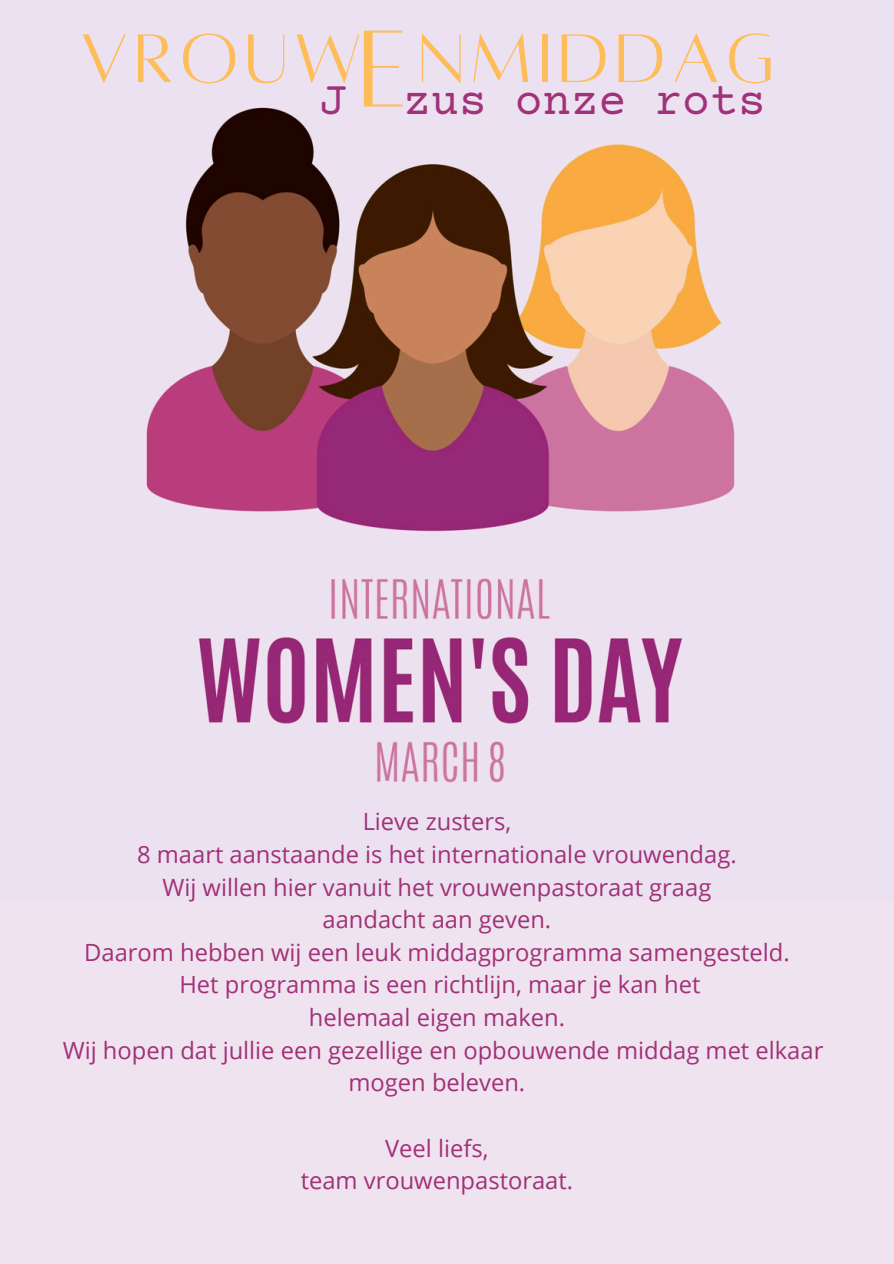
<style>
.page{position:relative;width:894px;height:1264px;background:#fff}
.page>*{position:absolute;margin:0;border:0;box-sizing:border-box;transform-origin:0 0}
.t1{font:120.6px "Alta regular";color:#ffbd59}
.t2{font:75.75px "Alta regular";letter-spacing:.08em;color:#ffbd59}
.t3{font:46.5px "Courier Prime";color:#a13178}
.t4{font:23.7px/32.7px "Open Sans";color:#a13178;text-align:center}
</style>
<div class="page">
<img style="left:0;top:0;width:893px;height:900px">
<div style="left:0;top:900px;width:893px;height:363px;background:#f0e3f0"></div>
<p class="t1" style="left:358px;top:10px;width:51px">E</p>
<p class="t2" style="left:80px;top:21px;width:695px">VROUW NMIDDAG</p>
<p class="t3" style="left:319px;top:77px;width:448px">J zus onze rots</p>
<p class="t4" style="left:362px;top:804px;width:150px">Lieve zusters,</p>
<h1 class="t4" style="left:137px;top:837px;width:601px">8 maart aanstaande is het internationale vrouwendag.</h1>
<h2 class="t4" style="left:162px;top:870px;width:550px">Wij willen hier vanuit het vrouwenpastoraat graag</h2>
<p class="t4" style="left:322px;top:902px;width:230px">aandacht aan geven.</p>
<p class="t4" style="left:84px;top:935px;width:706px">Daarom hebben wij een leuk middagprogramma samengesteld.</p>
<p class="t4" style="left:179px;top:967px;width:522px">Het programma is een richtlijn, maar je kan het</p>
<p class="t4" style="left:309px;top:1000px;width:257px">helemaal eigen maken.</p>
<p class="t4" style="left:63px;top:1033px;width:761px">Wij hopen dat jullie een gezellige en opbouwende middag met elkaar mogen beleven.</p>
<p class="t4" style="left:385px;top:1131px;width:105px">Veel liefs,</p>
<p class="t4" style="left:300px;top:1163px;width:274px">team vrouwenpastoraat.</p>
</div>
